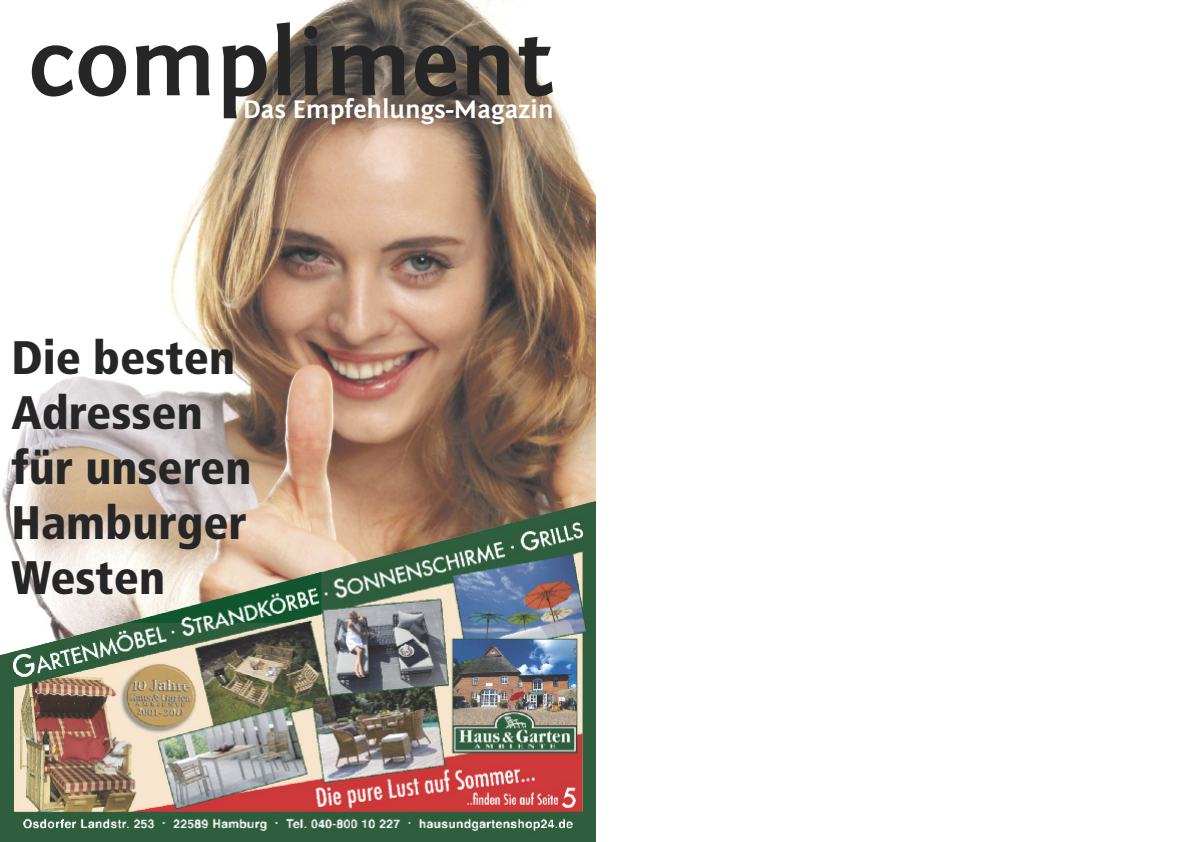
<style>
.page{position:relative;width:1191px;height:842px;background:#fff}
.page>*{position:absolute;margin:0;border:0;box-sizing:border-box;transform-origin:0 0}
.t1{font:700 96px "Fontin Sans";color:#272627}
.t2{font:900 condensed 47px/55px "Frutiger";color:#272627}
.t3{font:700 26.3px "Fontin Sans";color:#fff}
</style>
<div class="page">
<img style="left:2px;top:0;width:593px;height:501px">
<img style="left:0;top:501px;width:595px;height:341px">
<img style="left:4px;top:329px;width:317px;height:294px">
<img style="left:124px;top:572px;width:197px;height:51px">
<h1 class="t1" style="left:28px;top:32px;width:526px">compliment</h1>
<p class="t3" style="left:243px;top:101px;width:312px">Das Empfehlungs-Magazin</p>
<p class="t2" style="left:11px;top:334px;width:242px">Die besten<br>Adressen für unseren<br>Hamburger<br>Westen</p>
</div>
